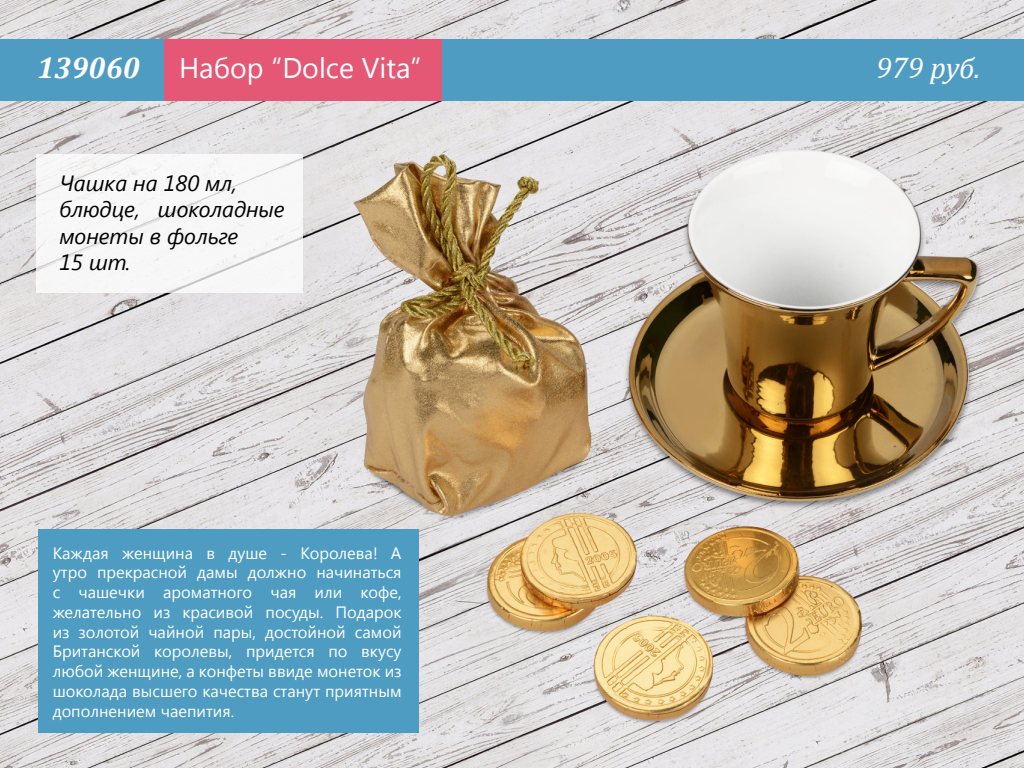
<style>
.page{position:relative;width:1024px;height:768px;background:#fff}
.page>*{position:absolute;margin:0;border:0;box-sizing:border-box;transform-origin:0 0}
.t1{font:italic 30px "Cambria";color:#fff}
.t2{font:italic 700 30px "Cambria";color:#fff}
.t3{font:28.5px "Segoe UI";color:#fff}
.t4{font:italic 22px/26.4px "Segoe UI";color:#000}
.t5{font:16.4px/19.7px "Segoe UI";color:#fff;text-align:justify}
</style>
<div class="page">
<img style="left:0;top:0;width:1024px;height:768px">
<div style="left:36px;top:154px;width:267px;height:139px;background:#f8f7f8"></div>
<div style="left:0;top:39px;width:165px;height:61px;background:#4f9cc2"></div>
<div style="left:442px;top:39px;width:582px;height:61px;background:#4f9cc2"></div>
<div style="left:165px;top:39px;width:277px;height:61px;background:#e45876"></div>
<div style="left:38px;top:529px;width:381px;height:204px;background:#4f9cc2"></div>
<h1 class="t2" style="left:37px;top:46px;width:105px">139060</h1>
<h2 class="t3" style="left:179px;top:48px;width:244px">Набор “Dolce Vita”</h2>
<h1 class="t1" style="left:876px;top:46px;width:106px">979 руб.</h1>
<h3 class="t4" style="left:59px;top:169px;width:227px">Чашка на 180 мл, блюдце, шоколадные монеты в фольге<br>15 шт.</h3>
<p class="t5" style="left:53px;top:542px;width:350px">Каждая женщина в душе - Королева! А утро прекрасной дамы должно начинаться с чашечки ароматного чая или кофе, желательно из красивой посуды. Подарок из золотой чайной пары, достойной самой Британской королевы, придется по вкусу любой женщине, а конфеты ввиде монеток из шоколада высшего качества станут приятным дополнением чаепития.</p>
</div>
